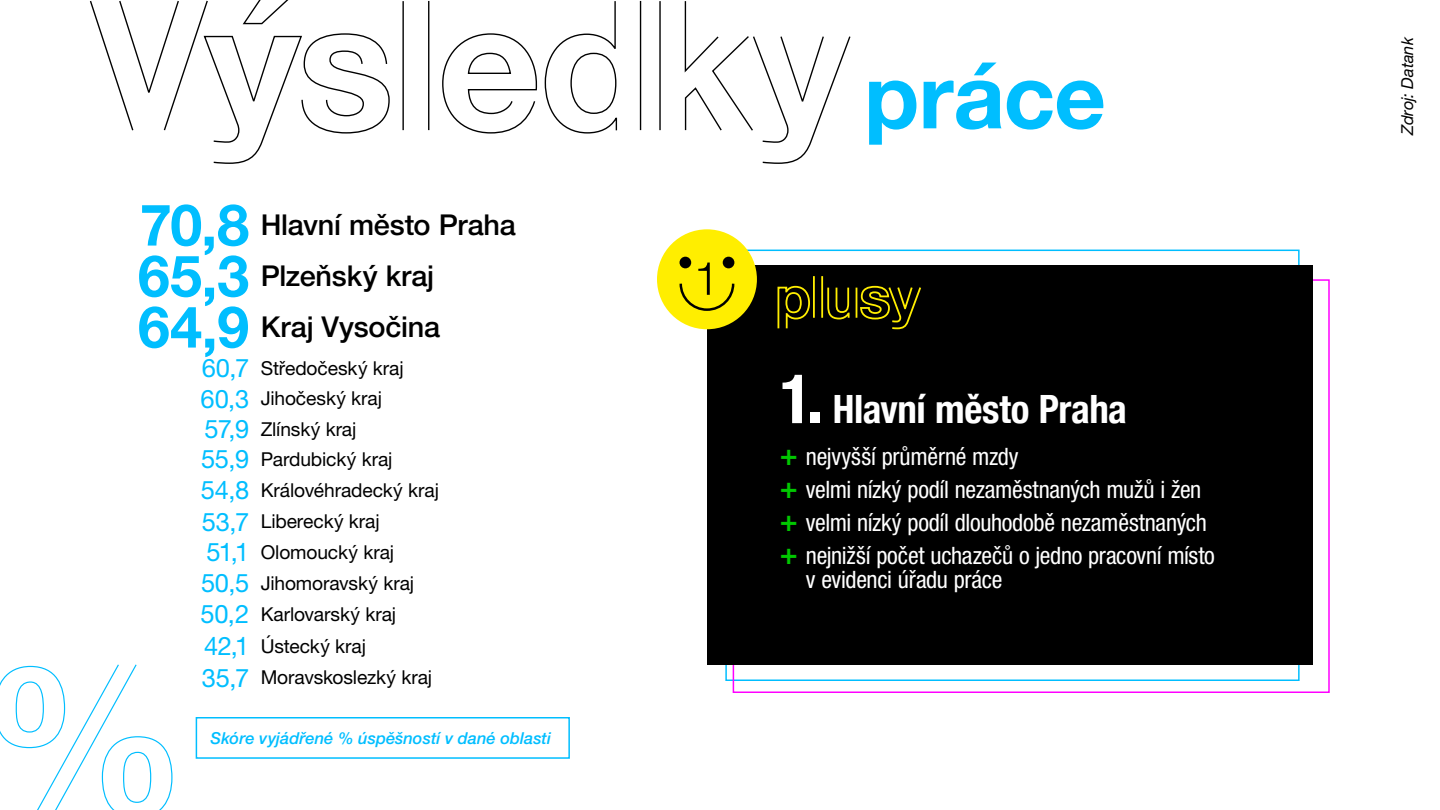
<style>
.page{position:relative;width:1440px;height:810px;background:#fff}
.page>*{position:absolute;margin:0;border:0;box-sizing:border-box;transform-origin:0 0}
.t1{font:700 90px "Helvetica Neue LT Pro";letter-spacing:-.005em;color:#00beff}
.t2{font:700 57.6px "Helvetica Neue LT Pro";color:#00beff}
.t3{font:700 condensed 39px "Helvetica Neue";letter-spacing:-.015em;color:#fff}
.t4{font:500 28.8px "Helvetica Neue LT Pro";letter-spacing:-.005em;color:#000}
.t5{font:25.5px "Helvetica Neue LT Pro";letter-spacing:-.01em;color:#00beff}
.t6{font:condensed 24px/24px "Helvetica Neue LT Pro";letter-spacing:-.015em;color:#fff}
.t7{font:19.2px "Helvetica Neue LT Pro";letter-spacing:-.005em;color:#000}
.t8{font:italic 500 16.5px "Helvetica Neue LT Pro";color:#00beff}
.t9{font:italic 16.5px "Helvetica Neue LT Pro";letter-spacing:-.005em;color:#000}
.s1{font-size:68.25px}
.s2{font-weight:500;font-stretch:normal;font-size:30px;color:#00c700}
</style>
<div class="page">
<svg style="left:180px;top:0;width:481px;height:131px"></svg>
<svg style="left:89px;top:1px;width:91px;height:130px"></svg>
<svg style="left:203px;top:33px;width:187px;height:131px"></svg>
<hr style="left:402px;top:1px;width:2px;height:129px;background:#000">
<svg style="left:441px;top:33px;width:97px;height:101px"></svg>
<svg style="left:544px;top:0;width:74px;height:134px"></svg>
<hr style="left:659px;top:1px;width:2px;height:129px;background:#000">
<svg style="left:684px;top:1px;width:167px;height:163px"></svg>
<div style="left:707px;top:265px;width:605px;height:399px;background:#000"></div>
<svg style="left:0;top:664px;width:173px;height:146px"></svg>
<div style="left:196px;top:717px;width:374px;height:42px;border:2px solid #00beff"></div>
<hr style="left:813px;top:276px;width:2px;height:42px;background:#fe0">
<svg style="left:777px;top:285px;width:144px;height:45px"></svg>
<hr style="left:821px;top:276px;width:2px;height:42px;background:#fe0">
<hr style="left:856px;top:288px;width:1px;height:30px;background:#fe0">
<div style="left:657px;top:229px;width:100px;height:100px;background:#fe0;border-radius:50%"></div>
<div style="left:680px;top:257px;width:11px;height:11px;background:#000;border-radius:50%"></div>
<div style="left:723px;top:257px;width:11px;height:11px;background:#000;border-radius:50%"></div>
<svg style="left:679px;top:263px;width:56px;height:48px"></svg>
<p class="t2" style="left:140px;top:189px;width:111px">70,8</p>
<p class="t4" style="left:261px;top:208px;width:257px">Hlavní město Praha</p>
<p class="t2" style="left:138px;top:240px;width:113px">65,3</p>
<p class="t4" style="left:261px;top:259px;width:175px">Plzeňský kraj</p>
<p class="t2" style="left:138px;top:291px;width:113px">64,9</p>
<p class="t4" style="left:261px;top:310px;width:181px">Kraj Vysočina</p>
<p class="t5" style="left:202px;top:353px;width:49px">60,7</p>
<p class="t7" style="left:261px;top:356px;width:144px">Středočeský kraj</p>
<p class="t5" style="left:201px;top:383px;width:50px">60,3</p>
<p class="t7" style="left:261px;top:387px;width:123px">Jihočeský kraj</p>
<p class="t5" style="left:205px;top:414px;width:46px">57,9</p>
<p class="t7" style="left:261px;top:418px;width:97px">Zlínský kraj</p>
<p class="t5" style="left:201px;top:444px;width:50px">55,9</p>
<p class="t7" style="left:261px;top:448px;width:133px">Pardubický kraj</p>
<p class="t5" style="left:201px;top:475px;width:50px">54,8</p>
<p class="t7" style="left:261px;top:478px;width:180px">Královéhradecký kraj</p>
<p class="t5" style="left:202px;top:506px;width:49px">53,7</p>
<p class="t7" style="left:261px;top:510px;width:120px">Liberecký kraj</p>
<p class="t5" style="left:207px;top:537px;width:44px">51,1</p>
<p class="t7" style="left:261px;top:541px;width:135px">Olomoucký kraj</p>
<p class="t5" style="left:201px;top:568px;width:50px">50,5</p>
<p class="t7" style="left:261px;top:572px;width:155px">Jihomoravský kraj</p>
<p class="t5" style="left:201px;top:599px;width:50px">50,2</p>
<p class="t7" style="left:261px;top:602px;width:137px">Karlovarský kraj</p>
<p class="t5" style="left:204px;top:631px;width:46px">42,1</p>
<p class="t7" style="left:261px;top:634px;width:107px">Ústecký kraj</p>
<p class="t5" style="left:202px;top:662px;width:49px">35,7</p>
<p class="t7" style="left:261px;top:666px;width:173px">Moravskoslezký kraj</p>
<p class="t8" style="left:211px;top:728px;width:342px">Skóre vyjádřené % úspěšností v dané oblasti</p>
<p class="t1" style="left:864px;top:41px;width:243px">práce</p>
<p class="t3" style="left:780px;top:377px;width:349px"><span class="s1">1.</span> Hlavní město Praha</p>
<p class="t6" style="left:780px;top:444px;width:240px"><span class="s2">+</span> nejvyšší průměrné mzdy</p>
<p class="t6" style="left:780px;top:477px;width:423px"><span class="s2">+</span> velmi nízký podíl nezaměstnaných mužů i žen</p>
<p class="t6" style="left:780px;top:510px;width:429px"><span class="s2">+</span> velmi nízký podíl dlouhodobě nezaměstnaných</p>
<p class="t6" style="left:806px;top:543px;width:411px;text-indent:-26px"><span class="s2">+</span> nejnižší počet uchazečů o jedno pracovní místo v evidenci úřadu práce</p>
<p class="t9" style="left:1397px;top:135px;width:100px;rotate:-90deg">Zdroj: Datank</p>
</div>
